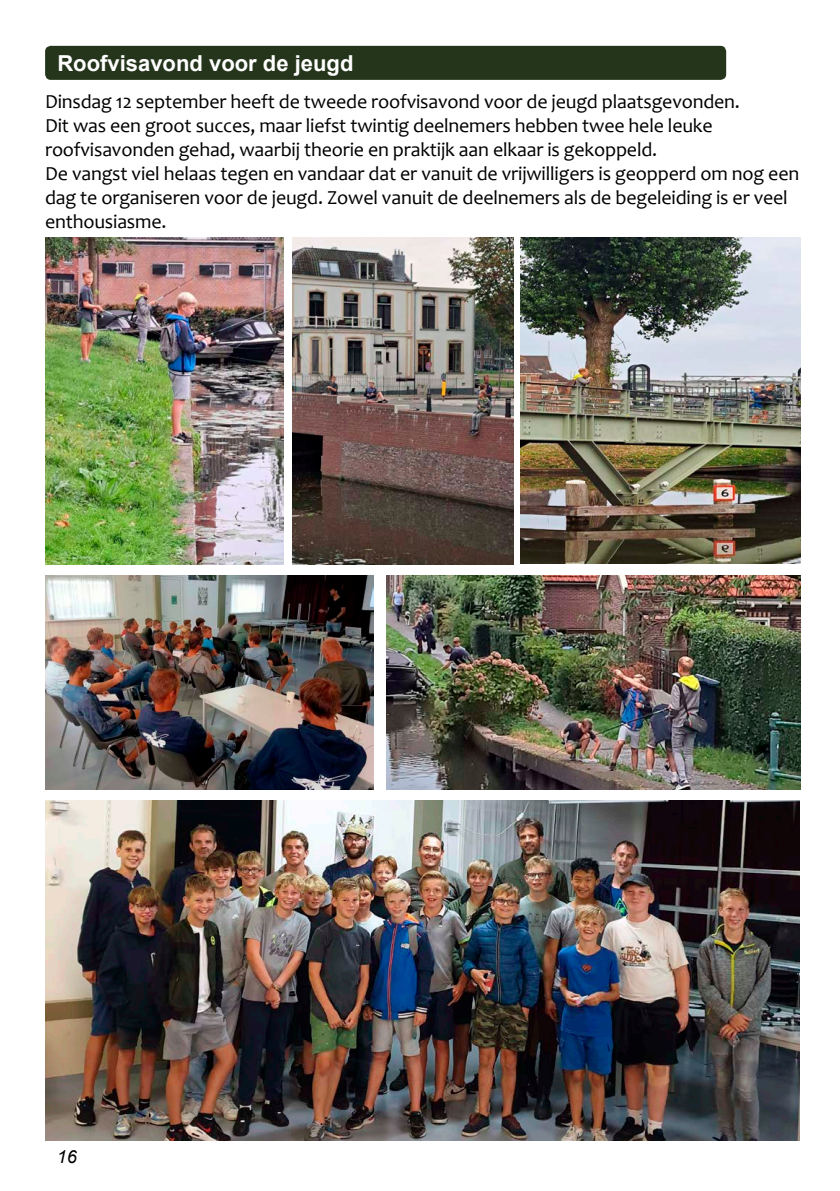
<style>
.page{position:relative;width:840px;height:1191px;background:#fff}
.page>*{position:absolute;margin:0;border:0;box-sizing:border-box;transform-origin:0 0}
.t1{font:700 22px "Arial";color:#fff}
.t2{font:20px/24px "Candara";letter-spacing:-.01em;color:#000}
.t3{font:italic 18px "Arial";color:#000}
</style>
<div class="page">
<div style="left:45px;top:46px;width:680px;height:34px;background:#25351c;border-radius:6px"></div>
<img style="left:45px;top:237px;width:239px;height:327px">
<img style="left:292px;top:237px;width:221px;height:327px">
<img style="left:520px;top:238px;width:280px;height:325px">
<img style="left:45px;top:800px;width:754px;height:340px">
<img style="left:45px;top:575px;width:328px;height:214px">
<img style="left:386px;top:575px;width:414px;height:214px">
<p class="t1" style="left:57px;top:48px;width:297px">Roofvisavond voor de jeugd</p>
<p class="t2" style="left:45px;top:89px;width:755px">Dinsdag 12 september heeft de tweede roofvisavond voor de jeugd plaatsgevonden.<br>Dit was een groot succes, maar liefst twintig deelnemers hebben twee hele leuke roofvisavonden gehad, waarbij theorie en praktijk aan elkaar is gekoppeld.<br>De vangst viel helaas tegen en vandaar dat er vanuit de vrijwilligers is geopperd om nog een dag te organiseren voor de jeugd. Zowel vanuit de deelnemers als de begeleiding is er veel enthousiasme.</p>
<p class="t3" style="left:57px;top:1145px;width:22px">16</p>
</div>
